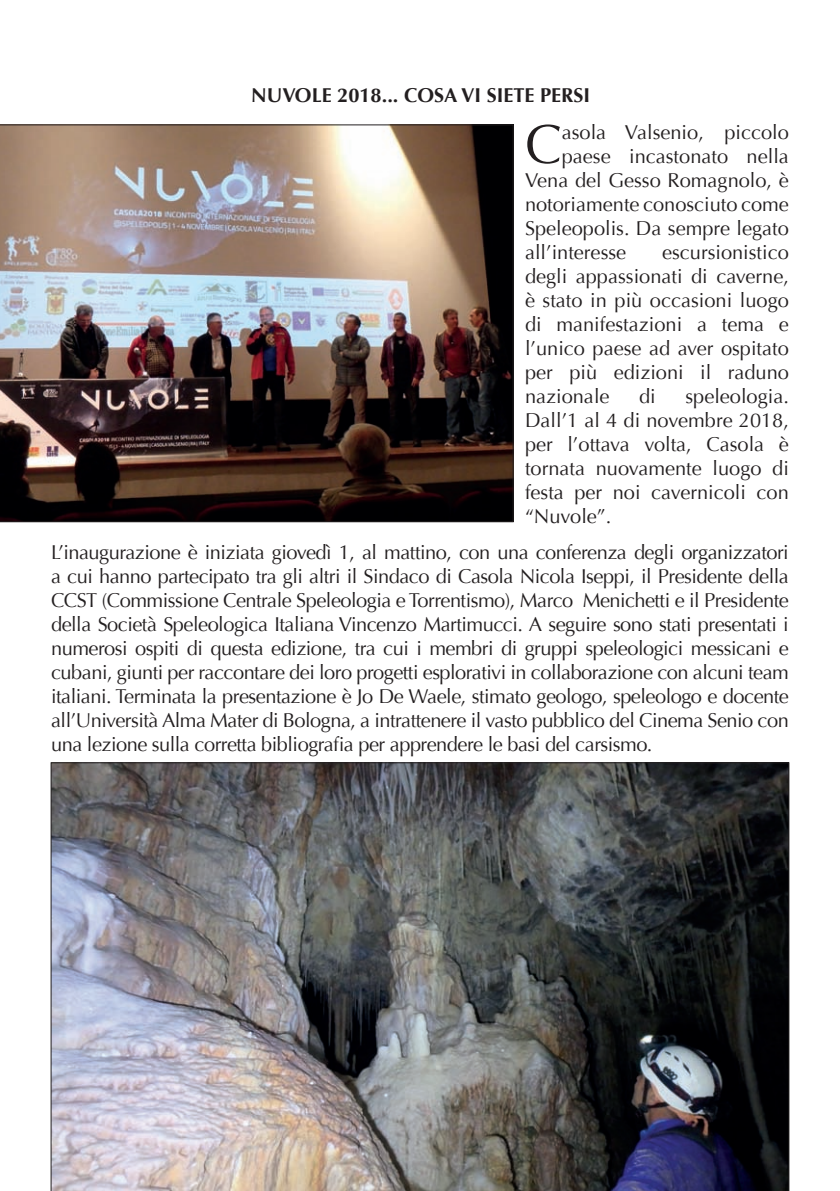
<style>
.page{position:relative;width:840px;height:1191px;background:#fff}
.page>*{position:absolute;margin:0;border:0;box-sizing:border-box;transform-origin:0 0}
.t1{font:55px "Optima";color:#231f20}
.t2{font:20px/24px "Optima";color:#231f20;text-align:justify}
.t3{font:700 20px "Optima";color:#231f20}
</style>
<div class="page">
<img style="left:0;top:124px;width:513px;height:398px">
<img style="left:51px;top:762px;width:738px;height:429px">
<p class="t3" style="left:251px;top:84px;width:340px">NUVOLE 2018... COSA VI SIETE PERSI</p>
<h1 class="t1" style="left:524px;top:112px;width:38px">C</h1>
<p class="t2" style="left:561px;top:120px;width:228px">asola Valsenio, piccolo</p>
<p class="t2" style="left:561px;top:144px;width:228px">paese incastonato nella</p>
<p class="t2" style="left:524px;top:168px;width:265px">Vena del Gesso Romagnolo, è</p>
<p class="t2" style="left:524px;top:192px;width:265px">notoriamente conosciuto come</p>
<p class="t2" style="left:524px;top:216px;width:265px">Speleopolis. Da sempre legato</p>
<p class="t2" style="left:524px;top:240px;width:103px">all’interesse</p>
<p class="t2" style="left:524px;top:240px;width:265px;text-indent:137px">escursionistico degli appassionati di caverne, è stato in più occasioni luogo di manifestazioni a tema e l’unico paese ad aver ospitato per più edizioni il raduno nazionale</p>
<p class="t2" style="left:524px;top:384px;width:265px;text-indent:160px">speleologia.<br>Dall’1 al 4 di novembre 2018, per l’ottava volta, Casola è tornata nuovamente luogo di festa per noi cavernicoli con “Nuvole”.</p>
<p class="t2" style="left:51px;top:540px;width:739px">L’inaugurazione è iniziata giovedì 1, al mattino, con una conferenza degli organizzatori a cui hanno partecipato tra gli altri il Sindaco di Casola Nicola Iseppi, il Presidente della CCST (Commissione Centrale Speleologia e Torrentismo), Marco Menichetti e il Presidente della Società Speleologica Italiana Vincenzo Martimucci. A seguire sono stati presentati i numerosi ospiti di questa edizione, tra cui i membri di gruppi speleologici messicani e cubani, giunti per raccontare dei loro progetti esplorativi in collaborazione con alcuni team italiani. Terminata la presentazione è Jo De Waele, stimato geologo, speleologo e docente all’Università Alma Mater di Bologna, a intrattenere il vasto pubblico del Cinema Senio con una lezione sulla corretta bibliografia per apprendere le basi del carsismo.</p>
<p class="t2" style="left:638px;top:384px;width:18px">di</p>
</div>
